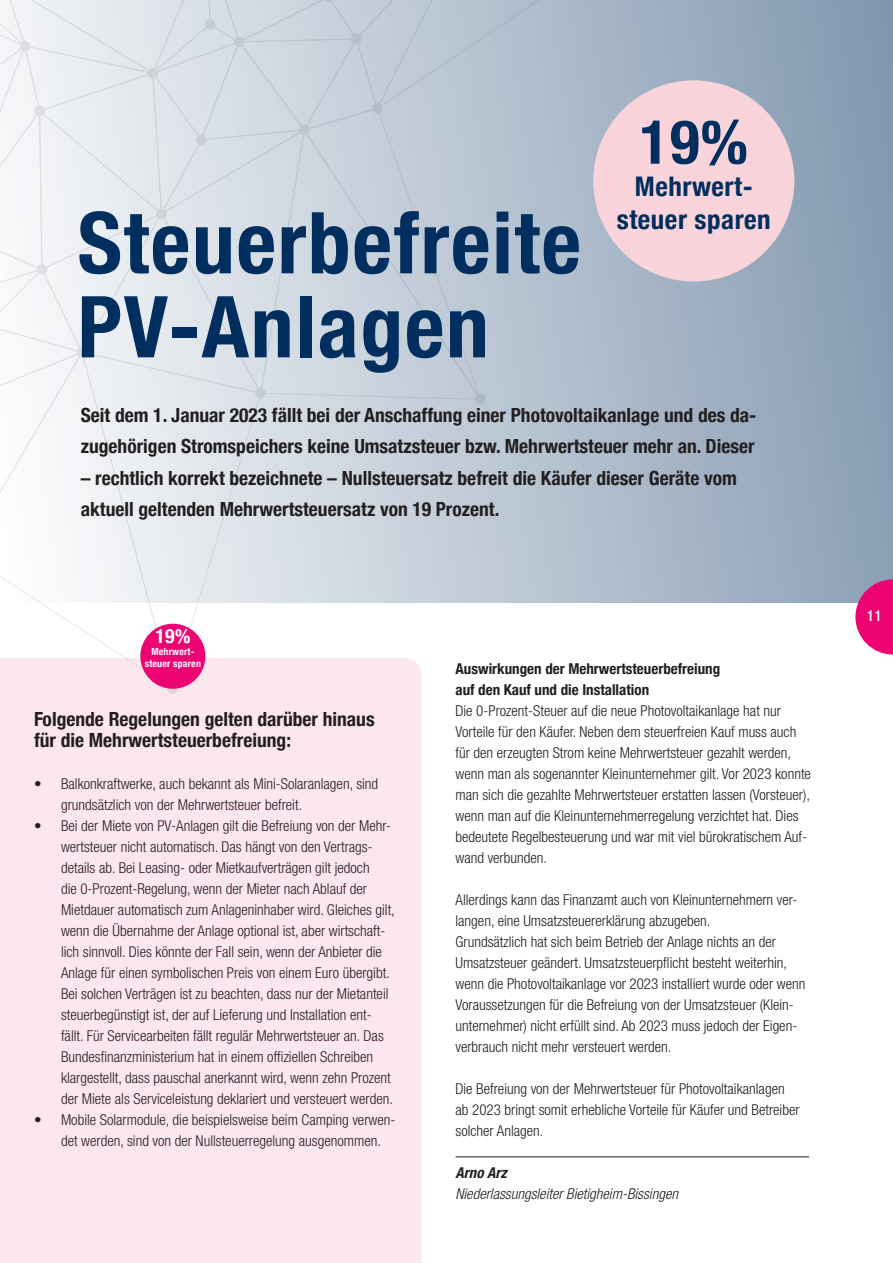
<style>
.page{position:relative;width:893px;height:1263px;background:#fff}
.page>*{position:absolute;margin:0;border:0;box-sizing:border-box;transform-origin:0 0}
.Headline{font:700 condensed 85.5px/84px "Helvetica Neue";letter-spacing:.02em;color:#002e5e}
.Fließtext_Punkte{font:700 condensed 60.9px "Helvetica Neue";color:#002e5e}
.Fließtext_Punkte-2{font:700 condensed 27px "Helvetica Neue";letter-spacing:.02em;color:#002e5e}
.Fließtext_Punkte-3{font:700 condensed 19.65px "Helvetica Neue";color:#fff}
.Noz_Einleitung{font:700 condensed 19.5px/31.5px "Helvetica Neue";color:#231f20}
.Noz_Fließtext{font:300 condensed 15px/21px "Helvetica Neue LT Std";color:#231f20}
.Noz_Fließtext-2{font:700 condensed 15px/21px "Helvetica Neue";color:#231f20}
.Noz_Fließtext-3{font:italic 300 condensed 15px "Helvetica Neue LT Std";color:#231f20}
.Noz_Fließtext-4{font:italic 700 condensed 15px "Helvetica Neue LT Std";color:#231f20}
.t1{font:500 condensed 15px "Helvetica Neue LT Std";color:#fff}
.Fließtext_Punkte-4{font:700 condensed 9.9px "Helvetica Neue";letter-spacing:.02em;color:#fff}
</style>
<div class="page">
<div style="left:0;top:658px;width:422px;height:605px;background:#fce8ec"></div>
<svg style="left:164px;top:692px;width:16px;height:5px"></svg>
<svg style="left:0;top:602px;width:81px;height:88px"></svg>
<svg style="left:81px;top:602px;width:181px;height:90px"></svg>
<div style="left:0;top:0;width:893px;height:602px;background:linear-gradient(to right,#f9f9fa,#869cb2)"></div>
<div style="left:593px;top:80px;width:201px;height:201px;background:#fad4db;border-radius:50%"></div>
<div style="left:140px;top:624px;width:65px;height:65px;background:#ed0372;border-radius:50%"></div>
<hr style="left:455px;top:1156px;width:354px;height:1px;background:#231f20">
<svg style="left:855px;top:579px;width:38px;height:75px;background:#e43189"></svg>
<p class="Headline" style="left:78px;top:195px;width:505px">Steuerbefreite<br>PV-Anlagen</p>
<p class="Fließtext_Punkte" style="left:640px;top:91px;width:110px">19%</p>
<p class="Fließtext_Punkte-2" style="left:635px;top:164px;width:119px">Mehrwert-</p>
<p class="Fließtext_Punkte-2" style="left:617px;top:196px;width:155px">steuer sparen</p>
<p class="Noz_Einleitung" style="left:81px;top:397px;width:677px">Seit dem 1. Januar 2023 fällt bei der Anschaffung einer Photovoltaikanlage und des da&shy;zugehörigen Stromspeichers keine Umsatzsteuer bzw. Mehrwertsteuer mehr an. Dieser</p>
<p class="Noz_Einleitung" style="left:81px;top:460px;width:657px">– rechtlich korrekt bezeichnete – Nullsteuersatz befreit die Käufer dieser Geräte vom aktuell geltenden Mehrwertsteuersatz von 19 Prozent.</p>
<p class="Fließtext_Punkte-3" style="left:155px;top:620px;width:37px">19%</p>
<p class="Fließtext_Punkte-4" style="left:151px;top:643px;width:44px">Mehrwert-</p>
<p class="Fließtext_Punkte-4" style="left:145px;top:655px;width:58px">steuer sparen</p>
<p class="Noz_Einleitung" style="left:34px;top:707px;width:342px;line-height:21px">Folgende Regelungen gelten darüber hinaus für die Mehrwertsteuerbefreiung:</p>
<p class="Noz_Fließtext" style="left:61px;top:773px;width:319px;text-indent:-27px">• Balkonkraftwerke, auch bekannt als Mini-Solaranlagen, sind grundsätzlich von der Mehrwertsteuer befreit.</p>
<p class="Noz_Fließtext" style="left:61px;top:815px;width:335px;text-indent:-27px">• Bei der Miete von PV-Anlagen gilt die Befreiung von der Mehr&shy;wertsteuer nicht automatisch. Das hängt von den Vertrags&shy;details ab. Bei Leasing- oder Mietkaufverträgen gilt jedoch<br>die 0-Prozent-Regelung, wenn der Mieter nach Ablauf der Mietdauer automatisch zum Anlageninhaber wird. Gleiches gilt, wenn die Übernahme der Anlage optional ist, aber wirtschaft&shy;lich sinnvoll. Dies könnte der Fall sein, wenn der Anbieter die Anlage für einen symbolischen Preis von einem Euro übergibt.<br>Bei solchen Verträgen ist zu beachten, dass nur der Mietanteil steuerbegünstigt ist, der auf Lieferung und Installation ent&shy;fällt. Für Servicearbeiten fällt regulär Mehrwertsteuer an. Das Bundesfinanzministerium hat in einem offiziellen Schreiben klargestellt, dass pauschal anerkannt wird, wenn zehn Prozent der Miete als Serviceleistung deklariert und versteuert werden.</p>
<p class="Noz_Fließtext" style="left:61px;top:1109px;width:336px;text-indent:-27px">• Mobile Solarmodule, die beispielsweise beim Camping verwen&shy;det werden, sind von der Nullsteuerregelung ausgenommen.</p>
<p class="Noz_Fließtext-2" style="left:455px;top:657px;width:266px">Auswirkungen der Mehrwertsteuerbefreiung auf den Kauf und die Installation</p>
<p class="Noz_Fließtext" style="left:455px;top:700px;width:357px">Die 0-Prozent-Steuer auf die neue Photovoltaikanlage hat nur Vorteile für den Käufer. Neben dem steuerfreien Kauf muss auch für den erzeugten Strom keine Mehrwertsteuer gezahlt werden, wenn man als sogenannter Kleinunternehmer gilt. Vor 2023 konnte man sich die gezahlte Mehrwertsteuer erstatten lassen (Vorsteuer), wenn man auf die Kleinunternehmerregelung verzichtet hat. Dies bedeutete Regelbesteuerung und war mit viel bürokratischem Auf&shy;wand verbunden.</p>
<p class="Noz_Fließtext" style="left:455px;top:889px;width:343px">Allerdings kann das Finanzamt auch von Kleinunternehmern ver&shy;langen, eine Umsatzsteuererklärung abzugeben.</p>
<p class="Noz_Fließtext" style="left:455px;top:931px;width:351px">Grundsätzlich hat sich beim Betrieb der Anlage nichts an der Umsatzsteuer geändert. Umsatzsteuerpflicht besteht weiterhin, wenn die Photovoltaikanlage vor 2023 installiert wurde oder wenn Voraussetzungen für die Befreiung von der Umsatzsteuer (Klein&shy;unternehmer) nicht erfüllt sind. Ab 2023 muss jedoch der Eigen&shy;verbrauch nicht mehr versteuert werden.</p>
<p class="Noz_Fließtext" style="left:455px;top:1078px;width:346px">Die Befreiung von der Mehrwertsteuer für Photovoltaikanlagen ab 2023 bringt somit erhebliche Vorteile für Käufer und Betreiber solcher Anlagen.</p>
<p class="Noz_Fließtext-4" style="left:455px;top:1163px;width:57px">Arno Arz</p>
<p class="Noz_Fließtext-3" style="left:455px;top:1185px;width:228px">NiederlassungsleiterBietigheim-Bissingen</p>
<p class="t1" style="left:867px;top:607px;width:16px">11</p>
</div>
